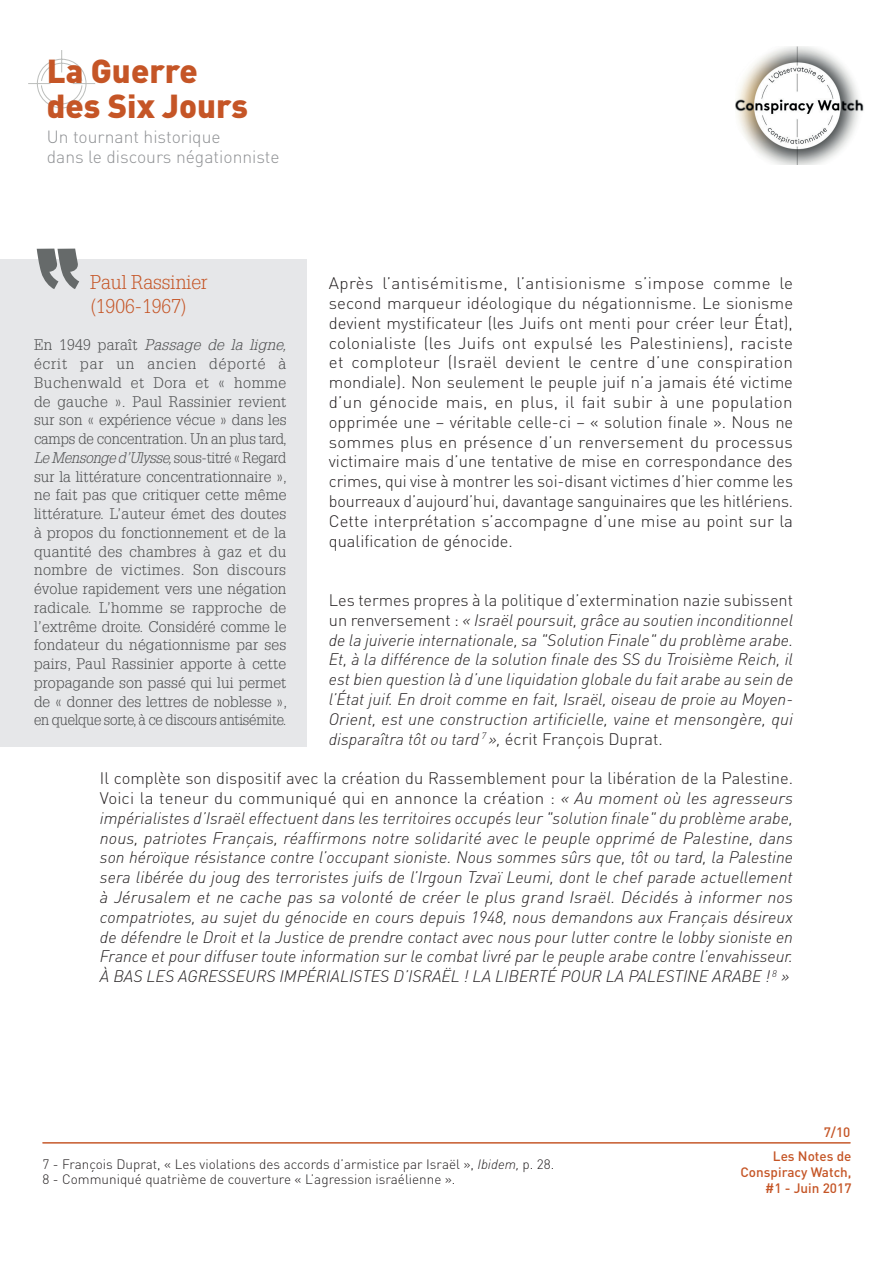
<style>
.page{position:relative;width:893px;height:1263px;background:#fff}
.page>*{position:absolute;margin:0;border:0;box-sizing:border-box;transform-origin:0 0}
.t1{font:900 32.85px/34.8px "DIN Pro";color:#c55526}
.t2{font:300 19.5px/24px "Glypha";color:#c55526}
.t3{font:300 17.4px/20.4px "DIN Pro";color:#8f9194}
.t4{font:italic 300 16.5px/19.8px "DIN Pro";color:#231f20;text-align:justify}
.t5{font:300 16.5px/19.8px "DIN Pro";color:#231f20;text-align:justify}
.t6{font:300 15px/18.8px "Glypha";letter-spacing:-.01em;color:#4b4c4d;text-align:justify}
.t7{font:300 13.5px/15px "DIN Pro";color:#231f20}
.t8{font:500 13.5px/16.2px "DIN Pro";color:#c55526;text-align:right}
.s1{font-style:italic}
.s2{font-style:normal}
</style>
<div class="page">
<div style="left:0;top:259px;width:306px;height:488px;background:#e6e7e9"></div>
<svg style="left:37px;top:249px;width:42px;height:40px"></svg>
<svg style="left:28px;top:50px;width:68px;height:67px"></svg>
<img style="left:735px;top:47px;width:129px;height:118px">
<hr style="left:43px;top:1142px;width:807px;height:1px;background:#c55526">
<h1 class="t1" style="left:47px;top:52px;width:203px">La Guerre des Six Jours</h1>
<p class="t3" style="left:47px;top:126px;width:234px">Un tournant historique<br>dans le discours négationniste</p>
<p class="t2" style="left:90px;top:270px;width:119px">Paul Rassinier (1906-1967)</p>
<p class="t6" style="left:34px;top:335px;width:255px">En 1949 paraît <span class="s1">Passage de la ligne, </span>écrit par un ancien déporté à Buchenwald et Dora et « homme de gauche ». Paul Rassinier revient sur son « expérience vécue » dans les camps de concentration. Un an plus tard, <span class="s1">Le Mensonge d’Ulysse,</span> sous-titré « Regard sur la littérature concentrationnaire », ne fait pas que critiquer cette même littérature. L’auteur émet des doutes à propos du fonctionnement et de la quantité des chambres à gaz et du nombre de victimes. Son discours évolue rapidement vers une négation radicale. L’homme se rapproche de l’extrême droite. Considéré comme le fondateur du négationnisme par ses pairs, Paul Rassinier apporte à cette propagande son passé qui lui permet de « donner des lettres de noblesse », en quelque sorte, à ce discours antisémite.</p>
<p class="t5" style="left:329px;top:273px;width:466px">Après l’antisémitisme, l’antisionisme s’impose comme le second marqueur idéologique du négationnisme. Le sionisme devient mystificateur (les Juifs ont menti pour créer leur État), colonialiste (les Juifs ont expulsé les Palestiniens), raciste et comploteur (Israël devient le centre d’une conspiration mondiale). Non seulement le peuple juif n’a jamais été victime d’un génocide mais, en plus, il fait subir à une population opprimée une – véritable celle-ci – « solution finale ». Nous ne sommes plus en présence d’un renversement du processus victimaire mais d’une tentative de mise en correspondance des crimes, qui vise à montrer les soi-disant victimes d’hier comme les bourreaux d’aujourd’hui, davantage sanguinaires que les hitlériens.<br>Cette interprétation s’accompagne d’une mise au point sur la qualification de génocide.</p>
<p class="t4" style="left:329px;top:590px;width:466px"><span class="s2">Les termes propres à la politique d’extermination nazie subissent un renversement :</span> « Israël poursuit, grâce au soutien inconditionnel de la juiverie internationale, sa "Solution Finale" du problème arabe.<br>Et, à la différence de la solution finale des SS du Troisième Reich, il est bien question là d’une liquidation globale du fait arabe au sein de l’État juif. En droit comme en fait, Israël, oiseau de proie au Moyen-Orient, est une construction artificielle, vaine et mensongère, qui disparaîtra tôt ou tard <sup>7</sup> », <span class="s2">écrit François Duprat.</span></p>
<p class="t4" style="left:100px;top:768px;width:695px"><span class="s2">Il complète son dispositif avec la création du Rassemblement pour la libération de la Palestine.<br>Voici la teneur du communiqué qui en annonce la création :</span> « Au moment où les agresseurs impérialistes d’Israël effectuent dans les territoires occupés leur "solution finale" du problème arabe, nous, patriotes Français, réaffirmons notre solidarité avec le peuple opprimé de Palestine, dans son héroïque résistance contre l’occupant sioniste. Nous sommes sûrs que, tôt ou tard, la Palestine sera libérée du joug des terroristes juifs de l’Irgoun Tzvaï Leumi, dont le chef parade actuellement à Jérusalem et ne cache pas sa volonté de créer le plus grand Israël. Décidés à informer nos compatriotes, au sujet du génocide en cours depuis 1948, nous demandons aux Français désireux de défendre le Droit et la Justice de prendre contact avec nous pour lutter contre le lobby sioniste en France et pour diffuser toute information sur le combat livré par le peuple arabe contre l’envahisseur.<br>À BAS LES AGRESSEURS IMPÉRIALISTES D’ISRAËL ! LA LIBERTÉ POUR LA PALESTINE ARABE ! <sup>8</sup> »</p>
<p class="t8" style="left:824px;top:1124px;width:28px">7/10</p>
<p class="t7" style="left:43px;top:1156px;width:513px">7 - François Duprat, « Les violations des accords d’armistice par Israël », <span class="s1">Ibidem,</span> p. 28.<br>8 - Communiqué quatrième de couverture « L’agression israélienne ».</p>
<p class="t8" style="left:740px;top:1147px;width:113px">Les Notes de<br>Conspiracy Watch, #1 - Juin 2017</p>
</div>
